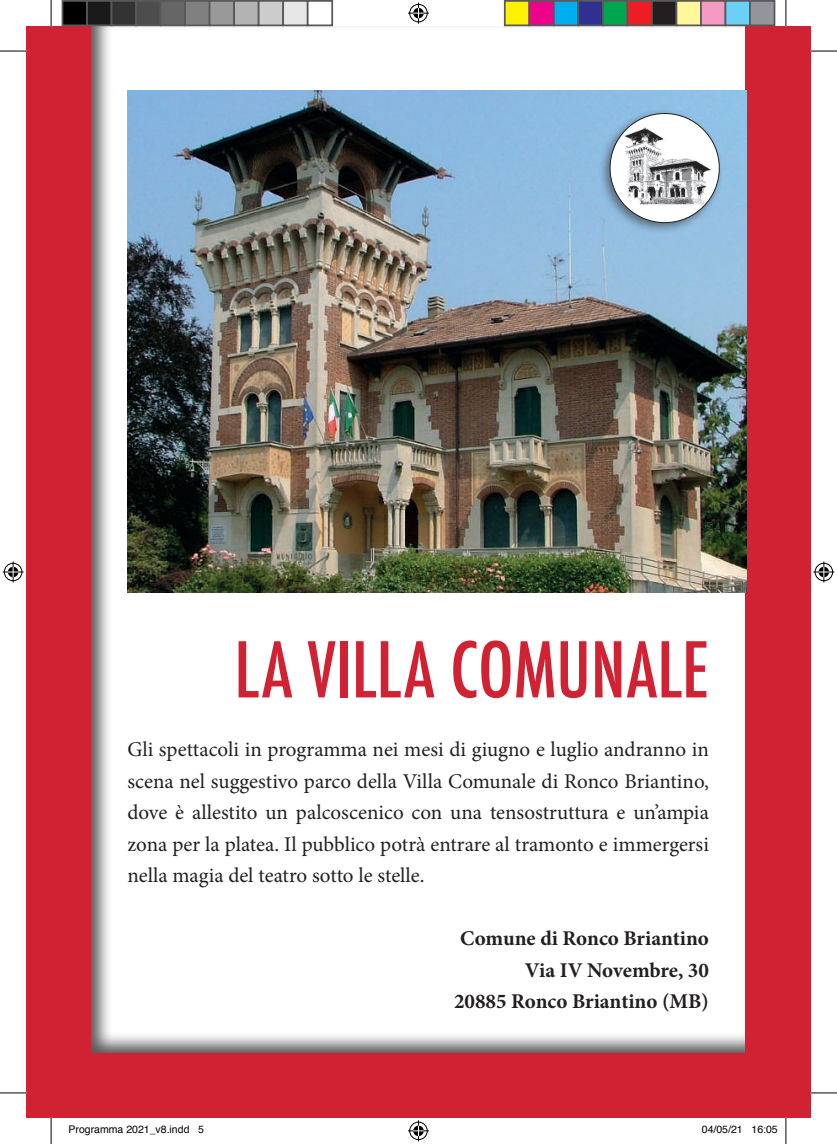
<style>
.page{position:relative;width:837px;height:1144px;background:#fff}
.page>*{position:absolute;margin:0;border:0;box-sizing:border-box;transform-origin:0 0}
.t1{font:500 condensed 74.55px "Futura";color:#d12233}
.t2{font:21px/31.5px "Minion Pro";letter-spacing:-.005em;color:#231f20;text-align:justify}
.t3{font:700 21px/31.5px "Minion Pro";color:#231f20;text-align:right}
.t4{font:10.5px "Helvetica";color:#000}
</style>
<div class="page">
<div style="left:51px;top:26px;width:759px;height:1092px;background:#d12233"></div>
<div style="left:26px;top:26px;width:25px;height:1092px;background:#d12233"></div>
<div style="left:90px;top:26px;width:657px;height:1028px;background:#231f20;opacity:.75"></div>
<img style="left:127px;top:91px;width:619px;height:501px">
<div style="left:598px;top:109px;width:126px;height:126px;background:#231f20;opacity:.5"></div>
<img style="left:610px;top:113px;width:109px;height:110px;border-radius:55px">
<svg style="left:0;top:51px;width:26px;height:1px"></svg>
<svg style="left:810px;top:51px;width:26px;height:1px"></svg>
<svg style="left:0;top:1092px;width:26px;height:1px"></svg>
<svg style="left:810px;top:1092px;width:26px;height:1px"></svg>
<svg style="left:51px;top:0;width:1px;height:26px"></svg>
<svg style="left:51px;top:1118px;width:1px;height:26px"></svg>
<svg style="left:785px;top:0;width:1px;height:26px"></svg>
<svg style="left:785px;top:1118px;width:1px;height:26px"></svg>
<svg style="left:408px;top:3px;width:21px;height:21px"></svg>
<svg style="left:408px;top:1120px;width:21px;height:21px"></svg>
<svg style="left:3px;top:561px;width:21px;height:21px"></svg>
<svg style="left:813px;top:561px;width:21px;height:21px"></svg>
<div style="left:62px;top:1px;width:25px;height:24px;background:#000"></div>
<div style="left:62px;top:0;width:26px;height:26px;border:2px solid #595959"></div>
<div style="left:87px;top:1px;width:24px;height:24px;background:#1a1a1a"></div>
<div style="left:86px;top:0;width:26px;height:26px;border:2px solid #595959"></div>
<div style="left:111px;top:1px;width:25px;height:24px;background:#333"></div>
<div style="left:111px;top:0;width:26px;height:26px;border:2px solid #595959"></div>
<div style="left:136px;top:1px;width:24px;height:24px;background:#4d4d4d"></div>
<div style="left:135px;top:0;width:26px;height:26px;border:2px solid #595959"></div>
<div style="left:160px;top:1px;width:25px;height:24px;background:#666"></div>
<div style="left:160px;top:0;width:26px;height:26px;border:2px solid #595959"></div>
<div style="left:185px;top:1px;width:24px;height:24px;background:#808080"></div>
<div style="left:184px;top:0;width:26px;height:26px;border:2px solid #595959"></div>
<div style="left:209px;top:1px;width:25px;height:24px;background:#999"></div>
<div style="left:209px;top:0;width:26px;height:26px;border:2px solid #595959"></div>
<div style="left:234px;top:1px;width:24px;height:24px;background:#b3b3b3"></div>
<div style="left:233px;top:0;width:26px;height:26px;border:2px solid #595959"></div>
<div style="left:258px;top:1px;width:25px;height:24px;background:#ccc"></div>
<div style="left:258px;top:0;width:26px;height:26px;border:2px solid #595959"></div>
<div style="left:283px;top:1px;width:24px;height:24px;background:#e6e6e6"></div>
<div style="left:282px;top:0;width:26px;height:26px;border:2px solid #595959"></div>
<div style="left:307px;top:0;width:26px;height:26px;border:2px solid #595959"></div>
<div style="left:504px;top:1px;width:25px;height:24px;background:#fff101"></div>
<div style="left:503px;top:0;width:27px;height:26px;border:2px solid #595959"></div>
<div style="left:529px;top:1px;width:24px;height:24px;background:#ed028c"></div>
<div style="left:528px;top:0;width:26px;height:26px;border:2px solid #595959"></div>
<div style="left:553px;top:1px;width:25px;height:24px;background:#00aeef"></div>
<div style="left:552px;top:0;width:27px;height:26px;border:2px solid #595959"></div>
<div style="left:578px;top:1px;width:24px;height:24px;background:#2e3092"></div>
<div style="left:577px;top:0;width:26px;height:26px;border:2px solid #595959"></div>
<div style="left:602px;top:1px;width:25px;height:24px;background:#00a54f"></div>
<div style="left:601px;top:0;width:27px;height:26px;border:2px solid #595959"></div>
<div style="left:627px;top:1px;width:24px;height:24px;background:#ee1d23"></div>
<div style="left:626px;top:0;width:26px;height:26px;border:2px solid #595959"></div>
<div style="left:651px;top:1px;width:25px;height:24px;background:#231f20"></div>
<div style="left:650px;top:0;width:27px;height:26px;border:2px solid #595959"></div>
<div style="left:676px;top:1px;width:24px;height:24px;background:#fff79a"></div>
<div style="left:675px;top:0;width:26px;height:26px;border:2px solid #595959"></div>
<div style="left:700px;top:1px;width:25px;height:24px;background:#f499c2"></div>
<div style="left:699px;top:0;width:27px;height:26px;border:2px solid #595959"></div>
<div style="left:725px;top:1px;width:24px;height:24px;background:#6bcff6"></div>
<div style="left:724px;top:0;width:26px;height:26px;border:2px solid #595959"></div>
<div style="left:749px;top:1px;width:25px;height:24px;background:#939598"></div>
<div style="left:748px;top:0;width:27px;height:26px;border:2px solid #595959"></div>
<h1 class="t1" style="left:234px;top:622px;width:476px">LA VILLA COMUNALE</h1>
<p class="t2" style="left:127px;top:734px;width:583px">Gli spettacoli in programma nei mesi di giugno e luglio andranno in scena nel suggestivo parco della Villa Comunale di Ronco Briantino, dove è allestito un palcoscenico con una tensostruttura e un’ampia zona per la platea. Il pubblico potrà entrare al tramonto e immergersi nella magia del teatro sotto le stelle.</p>
<p class="t3" style="left:454px;top:922px;width:256px">Comune di Ronco Briantino<br>Via IV Novembre, 30<br>20885 Ronco Briantino (MB)</p>
<p class="t4" style="left:69px;top:1122px;width:137px">Programma 2021_v8.indd 5</p>
<p class="t4" style="left:701px;top:1122px;width:77px">04/05/21 16:05</p>
</div>
